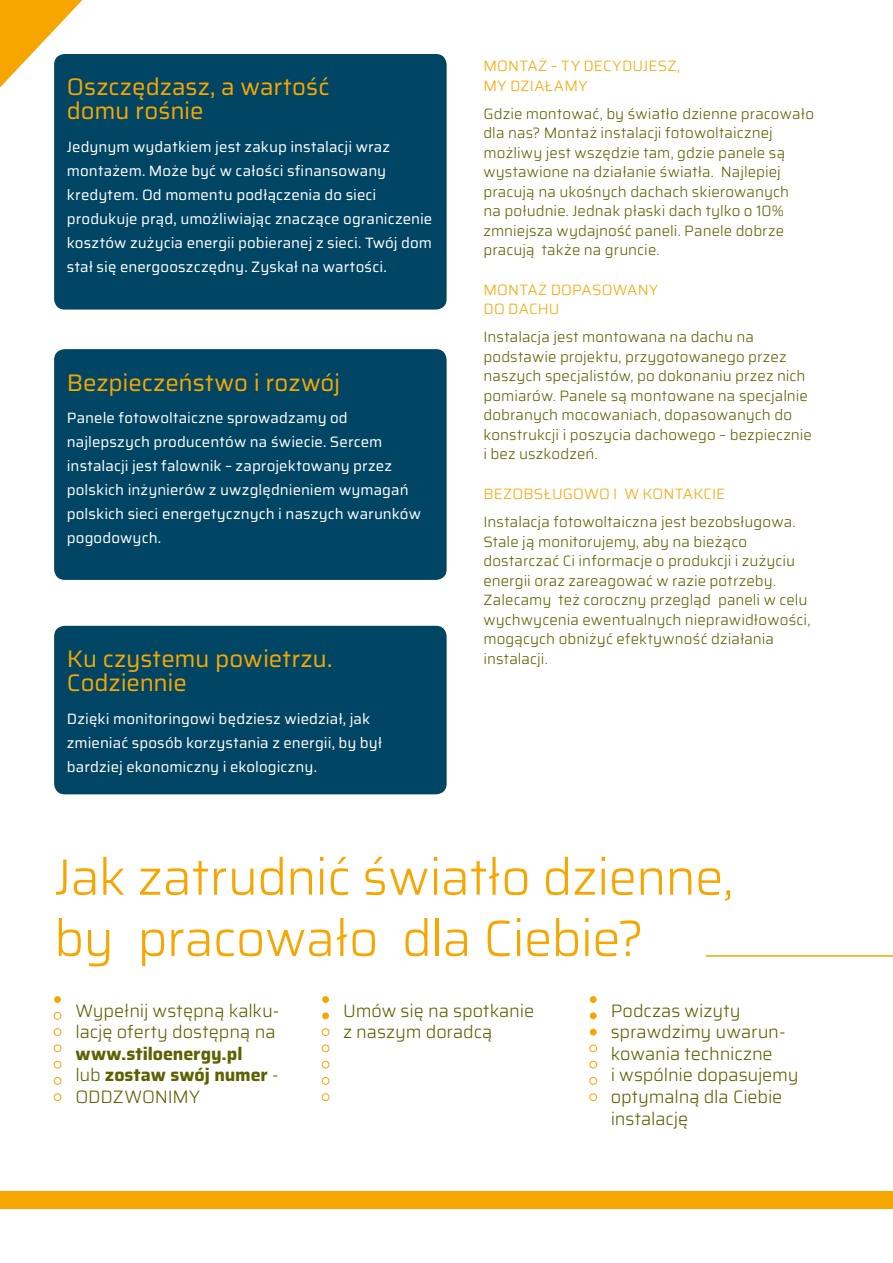
<style>
.page{position:relative;width:893px;height:1263px;background:#fff}
.page>*{position:absolute;margin:0;border:0;box-sizing:border-box;transform-origin:0 0}
.t1{font:300 51px/61.2px "Saira";letter-spacing:-.015em;color:#f7a600}
.t2{font:24px/24px "Saira";color:#f7a600}
.t3{font:300 18px/21.6px "Saira";letter-spacing:-.005em;color:#5e6100}
.t4{font:700 18px/21.6px "Saira";letter-spacing:-.005em;color:#5e6100}
.t5{font:300 15px/19.5px "Saira";letter-spacing:.005em;color:#5e6100}
.t6{font:15px/24px "Saira";letter-spacing:.005em;color:#fff}
.t7{font:300 15px/19.5px "Saira";letter-spacing:.01em;color:#f7a600}
.s1{font-weight:300}
</style>
<div class="page">
<div style="left:54px;top:54px;width:393px;height:256px;background:#004563;border-radius:11px"></div>
<div style="left:54px;top:349px;width:393px;height:231px;background:#004563;border-radius:11px"></div>
<div style="left:54px;top:626px;width:393px;height:168px;background:#004563;border-radius:11px"></div>
<div style="left:0;top:1192px;width:893px;height:17px;background:#f7a600"></div>
<hr style="left:706px;top:955px;width:187px;height:2px;background:#f7a600">
<div style="left:54px;top:996px;width:7px;height:7px;background:#f7a600;border-radius:50%"></div>
<div style="left:322px;top:996px;width:7px;height:7px;background:#f7a600;border-radius:50%"></div>
<div style="left:590px;top:996px;width:7px;height:7px;background:#f7a600;border-radius:50%"></div>
<div style="left:54px;top:1012px;width:7px;height:8px;border:1px solid #f7a600;border-radius:50%"></div>
<div style="left:322px;top:1012px;width:7px;height:7px;background:#f7a600;border-radius:50%"></div>
<div style="left:590px;top:1012px;width:7px;height:7px;background:#f7a600;border-radius:50%"></div>
<div style="left:54px;top:1028px;width:7px;height:8px;border:1px solid #f7a600;border-radius:50%"></div>
<div style="left:322px;top:1028px;width:7px;height:8px;border:1px solid #f7a600;border-radius:50%"></div>
<div style="left:590px;top:1029px;width:7px;height:6px;background:#f7a600;border-radius:50%"></div>
<div style="left:54px;top:1044px;width:7px;height:8px;border:1px solid #f7a600;border-radius:50%"></div>
<div style="left:322px;top:1044px;width:7px;height:8px;border:1px solid #f7a600;border-radius:50%"></div>
<div style="left:589px;top:1044px;width:8px;height:8px;border:1px solid #f7a600;border-radius:50%"></div>
<div style="left:54px;top:1061px;width:7px;height:7px;border:1px solid #f7a600;border-radius:50%"></div>
<div style="left:322px;top:1061px;width:7px;height:7px;border:1px solid #f7a600;border-radius:50%"></div>
<div style="left:589px;top:1061px;width:8px;height:7px;border:1px solid #f7a600;border-radius:50%"></div>
<div style="left:54px;top:1077px;width:7px;height:8px;border:1px solid #f7a600;border-radius:50%"></div>
<div style="left:322px;top:1077px;width:7px;height:8px;border:1px solid #f7a600;border-radius:50%"></div>
<div style="left:589px;top:1077px;width:8px;height:8px;border:1px solid #f7a600;border-radius:50%"></div>
<div style="left:54px;top:1093px;width:7px;height:8px;border:1px solid #f7a600;border-radius:50%"></div>
<div style="left:322px;top:1093px;width:7px;height:8px;border:1px solid #f7a600;border-radius:50%"></div>
<div style="left:589px;top:1093px;width:8px;height:8px;border:1px solid #f7a600;border-radius:50%"></div>
<svg style="left:0;top:0;width:82px;height:87px"></svg>
<h2 class="t2" style="left:67px;top:75px;width:264px">Oszczędzasz, a wartość domu rośnie</h2>
<p class="t6" style="left:67px;top:135px;width:367px">Jedynym wydatkiem jest zakup instalacji wraz montażem. Może być w całości sfinansowany kredytem. Od momentu podłączenia do sieci produkuje prąd, umożliwiając znaczące ograniczenie kosztów zużycia energii pobieranej z sieci. Twój dom stał się energooszczędny. Zyskał na wartości.</p>
<h2 class="t2" style="left:67px;top:370px;width:275px">Bezpieczeństwo i rozwój</h2>
<p class="t6" style="left:67px;top:406px;width:356px">Panele fotowoltaiczne sprowadzamy od najlepszych producentów na świecie. Sercem instalacji jest falownik – zaprojektowany przez polskich inżynierów z uwzględnieniem wymagań polskich sieci energetycznych i naszych warunków pogodowych.</p>
<h2 class="t2" style="left:67px;top:646px;width:267px">Ku czystemu powietrzu.<br>Codziennie</h2>
<p class="t6" style="left:67px;top:706px;width:317px">Dzięki monitoringowi będziesz wiedział, jak zmieniać sposób korzystania z energii, by był bardziej ekonomiczny i ekologiczny.</p>
<p class="t7" style="left:483px;top:56px;width:198px">MONTAŻ – TY DECYDUJESZ,<br>MY DZIAŁAMY</p>
<p class="t5" style="left:483px;top:103px;width:332px">Gdzie montować, by światło dzienne pracowało dla nas? Montaż instalacji fotowoltaicznej możliwy jest wszędzie tam, gdzie panele są wystawione na działanie światła. Najlepiej pracują na ukośnych dachach skierowanych<br>na południe. Jednak płaski dach tylko o 10% zmniejsza wydajność paneli. Panele dobrze pracują także na gruncie.</p>
<p class="t7" style="left:483px;top:279px;width:176px">MONTAŻ DOPASOWANY<br>DO DACHU</p>
<p class="t5" style="left:483px;top:327px;width:330px">Instalacja jest montowana na dachu na podstawie projektu, przygotowanego przez naszych specjalistów, po dokonaniu przez nich pomiarów. Panele są montowane na specjalnie dobranych mocowaniach, dopasowanych do konstrukcji i poszycia dachowego – bezpiecznie i bez uszkodzeń.</p>
<p class="t7" style="left:483px;top:484px;width:243px">BEZOBSŁUGOWO I W KONTAKCIE</p>
<p class="t5" style="left:483px;top:512px;width:328px">Instalacja fotowoltaiczna jest bezobsługowa.<br>Stale ją monitorujemy, aby na bieżąco dostarczać Ci informacje o produkcji i zużyciu energii oraz zareagować w razie potrzeby.<br>Zalecamy też coroczny przegląd paneli w celu wychwycenia ewentualnych nieprawidłowości, mogących obniżyć efektywność działania instalacji.</p>
<h1 class="t1" style="left:54px;top:845px;width:681px">Jak zatrudnić światło dzienne, by pracowało dla Ciebie?</h1>
<p class="t3" style="left:75px;top:999px;width:205px">Wypełnij wstępną kalku&shy;lację oferty dostępną na</p>
<p class="t4" style="left:75px;top:1043px;width:205px">www.stiloenergy.pl<br><span class="s1">lub</span> zostaw swój numer <span class="s1">-<br>ODDZWONIMY</span></p>
<p class="t3" style="left:343px;top:999px;width:192px">Umów się na spotkanie z naszym doradcą</p>
<p class="t3" style="left:611px;top:999px;width:189px">Podczas wizyty sprawdzimy uwarun&shy;kowania techniczne<br>i wspólnie dopasujemy optymalną dla Ciebie instalację</p>
</div>
